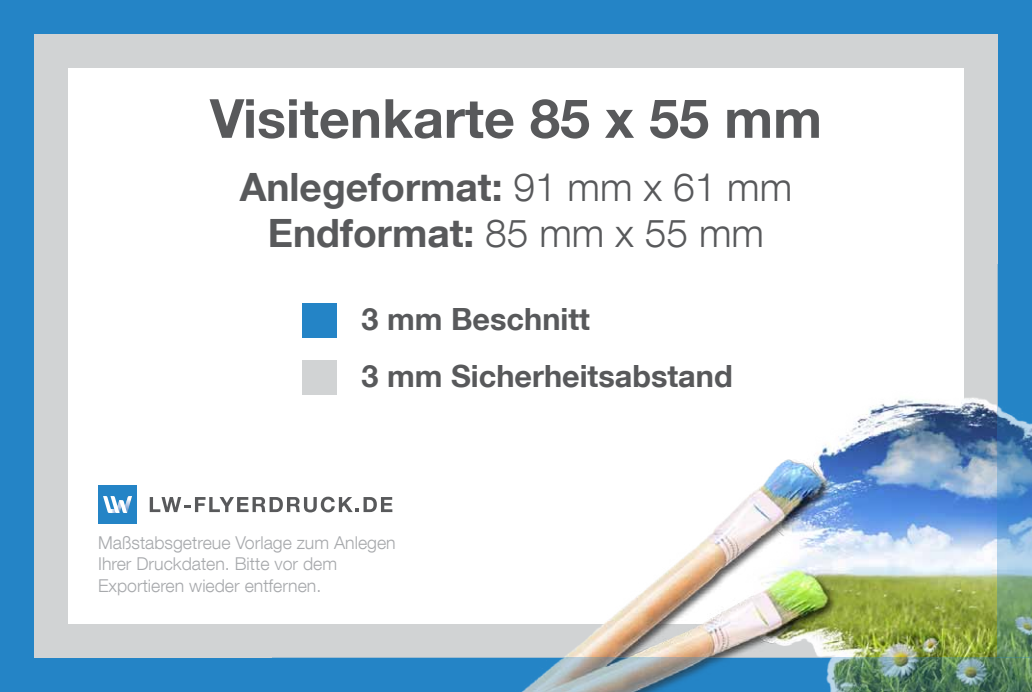
<style>
.page{position:relative;width:1032px;height:692px;background:#2484c6}
.page>*{position:absolute;margin:0;border:0;box-sizing:border-box;transform-origin:0 0}
.t1{font:700 54px "Helvetica Neue LT Com";color:#58595b}
.t2{font:700 39.2px/46.8px "Helvetica Neue LT Com";color:#58595b;text-align:center}
.t3{font:700 30.4px/56.4px "Helvetica Neue LT Com";color:#58595b}
.t4{font:300 17.6px/21.2px "Helvetica Neue LT Com";color:#a7a9ac}
.s1{font-weight:300}
</style>
<div class="page">
<div style="left:34px;top:34px;width:964px;height:624px;background:#d1d3d4"></div>
<div style="left:68px;top:68px;width:896px;height:556px;background:#fff"></div>
<img style="left:516px;top:390px;width:482px;height:268px">
<svg style="left:150px;top:496px;width:242px;height:16px"></svg>
<div style="left:98px;top:485px;width:39px;height:39px;background:#2484c6"></div>
<svg style="left:103px;top:496px;width:29px;height:17px"></svg>
<svg style="left:998px;top:406px;width:34px;height:252px;background:#6c9cae"></svg>
<img style="left:521px;top:658px;width:511px;height:34px">
<div style="left:302px;top:303px;width:35px;height:35px;background:#2484c6"></div>
<div style="left:302px;top:360px;width:35px;height:34px;background:#d1d3d4"></div>
<h1 class="t1" style="left:210px;top:84px;width:613px">Visitenkarte 85 x 55 mm</h1>
<h2 class="t2" style="left:240px;top:162px;width:554px">Anlegeformat: <span class="s1">91 mm x 61 mm<br></span>Endformat: <span class="s1">85 mm x 55 mm</span></h2>
<h3 class="t3" style="left:362px;top:290px;width:372px">3 mm Beschnitt<br>3 mm Sicherheitsabstand</h3>
<p class="t4" style="left:98px;top:532px;width:299px">Maßstabsgetreue Vorlage zum Anlegen<br>Ihrer Druckdaten. Bitte vor dem<br>Exportieren wieder entfernen.</p>
</div>
